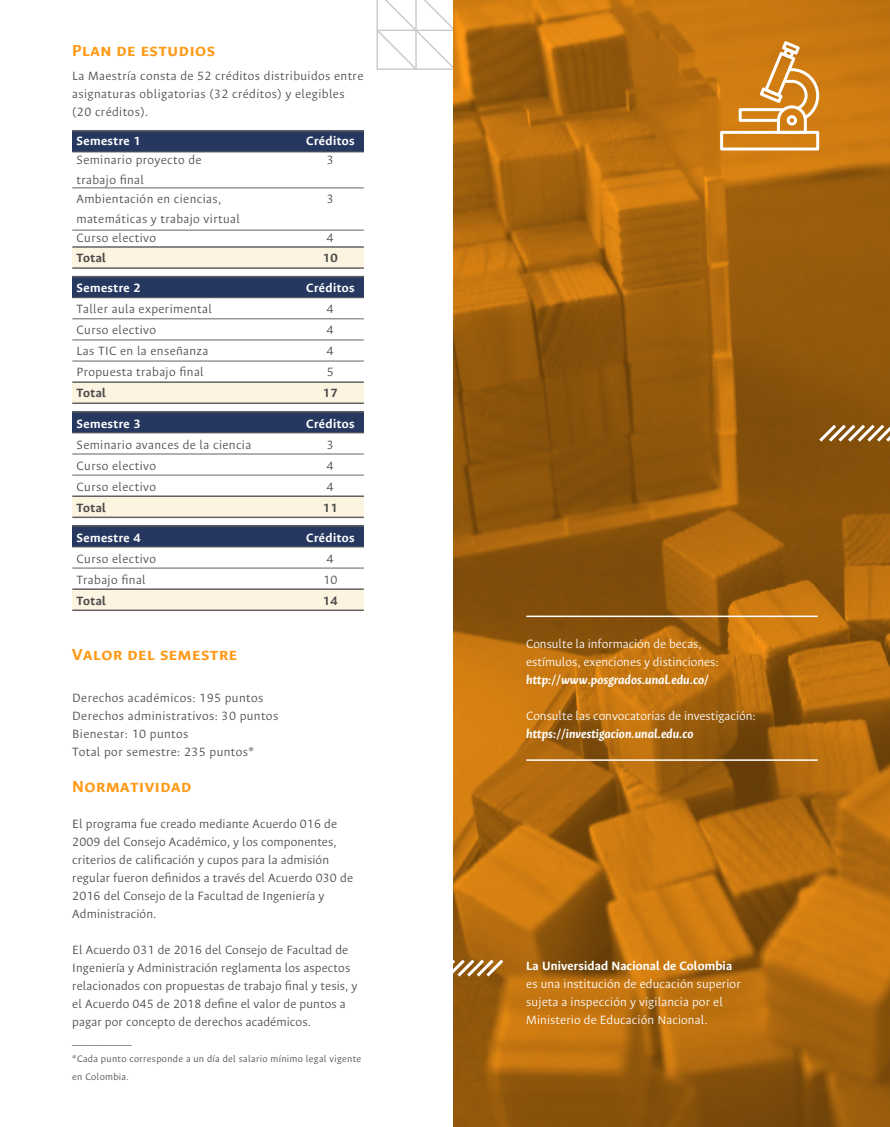
<style>
.page{position:relative;width:890px;height:1127px;background:#fff}
.page>*{position:absolute;margin:0;border:0;box-sizing:border-box;transform-origin:0 0}
.t1{font:700 18px "Ancizar Sans";letter-spacing:.03em;color:#ff9916}
.t2{font:300 13.5px/21px "Ancizar Sans";letter-spacing:.03em;color:#4c4b4a}
.t3{font:300 13.5px/18px "Ancizar Sans";letter-spacing:.01em;color:#4c4b4a}
.t4{font:300 13.5px/18px "Ancizar Sans";color:#fff}
.t5{font:700 13.5px "Ancizar Sans";letter-spacing:.03em;color:#fff}
.t6{font:italic 700 13.5px "Ancizar Sans";color:#fff}
.t7{font:700 13.5px "Ancizar Sans";letter-spacing:.01em;color:#fff}
.t8{font:700 13.5px "Ancizar Sans";letter-spacing:.03em;color:#4c4b4a}
.t9{font:300 10.5px/18px "Ancizar Sans";letter-spacing:.03em;color:#4c4b4a}
</style>
<div class="page">
<div style="left:72px;top:247px;width:292px;height:21px;background:#fcf3e1"></div>
<div style="left:72px;top:382px;width:292px;height:21px;background:#fcf3e1"></div>
<div style="left:72px;top:496px;width:292px;height:21px;background:#fcf3e1"></div>
<div style="left:72px;top:589px;width:292px;height:21px;background:#fcf3e1"></div>
<svg style="left:376px;top:0;width:78px;height:71px"></svg>
<div style="left:72px;top:131px;width:292px;height:21px;background:#263860"></div>
<hr style="left:72px;top:130px;width:292px;height:2px;background:#626361">
<hr style="left:72px;top:152px;width:292px;height:1px;background:#626361">
<hr style="left:72px;top:187px;width:292px;height:1px;background:#626361">
<hr style="left:72px;top:246px;width:292px;height:2px;background:#626361">
<hr style="left:72px;top:230px;width:292px;height:1px;background:#626361">
<hr style="left:72px;top:267px;width:292px;height:2px;background:#626361">
<div style="left:72px;top:277px;width:292px;height:21px;background:#263860"></div>
<hr style="left:72px;top:276px;width:292px;height:1px;background:#626361">
<hr style="left:72px;top:297px;width:292px;height:1px;background:#626361">
<hr style="left:72px;top:339px;width:292px;height:1px;background:#626361">
<hr style="left:72px;top:402px;width:292px;height:2px;background:#626361">
<hr style="left:72px;top:381px;width:292px;height:2px;background:#626361">
<hr style="left:72px;top:361px;width:292px;height:1px;background:#626361">
<hr style="left:72px;top:318px;width:292px;height:1px;background:#626361">
<div style="left:72px;top:412px;width:292px;height:21px;background:#263860"></div>
<hr style="left:72px;top:411px;width:292px;height:1px;background:#626361">
<hr style="left:72px;top:432px;width:292px;height:1px;background:#626361">
<hr style="left:72px;top:475px;width:292px;height:1px;background:#626361">
<hr style="left:72px;top:516px;width:292px;height:2px;background:#626361">
<hr style="left:72px;top:495px;width:292px;height:2px;background:#626361">
<hr style="left:72px;top:454px;width:292px;height:1px;background:#626361">
<div style="left:72px;top:526px;width:292px;height:21px;background:#263860"></div>
<hr style="left:72px;top:525px;width:292px;height:1px;background:#626361">
<hr style="left:72px;top:546px;width:292px;height:1px;background:#626361">
<hr style="left:72px;top:588px;width:292px;height:2px;background:#626361">
<hr style="left:72px;top:609px;width:292px;height:2px;background:#626361">
<hr style="left:72px;top:568px;width:292px;height:1px;background:#626361">
<img style="left:454px;top:0;width:436px;height:1127px">
<svg style="left:454px;top:956px;width:52px;height:24px"></svg>
<svg style="left:816px;top:421px;width:74px;height:24px"></svg>
<hr style="left:526px;top:759px;width:292px;height:2px;background:#fff">
<hr style="left:526px;top:615px;width:292px;height:2px;background:#fff">
<div style="left:720px;top:131px;width:99px;height:19px;border:3px solid #fff"></div>
<svg style="left:737px;top:39px;width:84px;height:96px"></svg>
<h1 class="t1" style="left:72px;top:40px;width:144px">PLAN DE ESTUDIOS</h1>
<p class="t2" style="left:72px;top:67px;width:293px;line-height:18px">La Maestría consta de 52 créditos distribuidos entre asignaturas obligatorias (32 créditos) y elegibles (20 créditos).</p>
<p class="t5" style="left:77px;top:133px;width:66px">Semestre 1</p>
<p class="t2" style="left:77px;top:150px;width:165px;line-height:19.5px">Seminario proyecto de trabajo final<br>Ambientación en ciencias, matemáticas y trabajo virtual<br>Curso electivo</p>
<p class="t8" style="left:77px;top:250px;width:31px">Total</p>
<p class="t5" style="left:306px;top:281px;width:50px">Créditos</p>
<p class="t2" style="left:327px;top:299px;width:8px;text-align:justify">4<br>4<br>4<br>5</p>
<p class="t8" style="left:323px;top:386px;width:16px">17</p>
<p class="t5" style="left:306px;top:133px;width:50px">Créditos</p>
<p class="t2" style="left:327px;top:149px;width:8px">3</p>
<p class="t2" style="left:327px;top:188px;width:8px">3</p>
<p class="t2" style="left:327px;top:227px;width:8px">4</p>
<p class="t8" style="left:323px;top:250px;width:16px">10</p>
<p class="t5" style="left:77px;top:281px;width:66px">Semestre 2</p>
<p class="t2" style="left:77px;top:299px;width:137px">Taller aula experimental<br>Curso electivo<br>Las TIC en la enseñanza<br>Propuesta trabajo final</p>
<p class="t8" style="left:77px;top:386px;width:31px">Total</p>
<p class="t5" style="left:77px;top:416px;width:66px">Semestre 3</p>
<p class="t2" style="left:77px;top:434px;width:176px">Seminario avances de la ciencia<br>Curso electivo<br>Curso electivo</p>
<p class="t8" style="left:77px;top:500px;width:31px">Total</p>
<p class="t5" style="left:77px;top:530px;width:66px">Semestre 4</p>
<p class="t2" style="left:77px;top:548px;width:81px">Curso electivo<br>Trabajo final</p>
<p class="t8" style="left:77px;top:593px;width:31px">Total</p>
<p class="t5" style="left:306px;top:416px;width:50px">Créditos</p>
<p class="t2" style="left:327px;top:434px;width:8px;text-align:justify">3<br>4<br>4</p>
<p class="t8" style="left:323px;top:500px;width:16px">11</p>
<p class="t5" style="left:306px;top:530px;width:50px">Créditos</p>
<p class="t2" style="left:323px;top:548px;width:16px">4<br>10</p>
<p class="t8" style="left:323px;top:593px;width:16px">14</p>
<h1 class="t1" style="left:72px;top:644px;width:167px">VALOR DEL SEMESTRE</h1>
<p class="t2" style="left:72px;top:689px;width:208px;line-height:18px">Derechos académicos: 195 puntos<br>Derechos administrativos: 30 puntos<br>Bienestar: 10 puntos<br>Total por semestre: 235 puntos*</p>
<h1 class="t1" style="left:72px;top:776px;width:121px">NORMATIVIDAD</h1>
<p class="t3" style="left:72px;top:815px;width:282px">El programa fue creado mediante Acuerdo 016 de 2009 del Consejo Académico, y los componentes, criterios de calificación y cupos para la admisión regular fueron definidos a través del Acuerdo 030 de 2016 del Consejo de la Facultad de Ingeniería y Administración.</p>
<p class="t3" style="left:72px;top:941px;width:287px">El Acuerdo 031 de 2016 del Consejo de Facultad de Ingeniería y Administración reglamenta los aspectos relacionados con propuestas de trabajo final y tesis, y el Acuerdo 045 de 2018 define el valor de puntos a pagar por concepto de derechos académicos. __________</p>
<p class="t9" style="left:72px;top:1050px;width:290px">*Cada punto corresponde a un día del salario mínimo legal vigente en Colombia.</p>
<p class="t4" style="left:526px;top:635px;width:194px">Consulte la información de becas, estímulos, exenciones y distinciones:</p>
<p class="t6" style="left:526px;top:672px;width:184px">http://www.posgrados.unal.edu.co/</p>
<p class="t4" style="left:526px;top:707px;width:231px">Consulte las convocatorias de investigación:</p>
<p class="t6" style="left:526px;top:726px;width:169px">https://investigacion.unal.edu.co</p>
<p class="t7" style="left:526px;top:959px;width:207px">La Universidad Nacional de Colombia</p>
<p class="t4" style="left:526px;top:975px;width:216px">es una institución de educación superior sujeta a inspección y vigilancia por el<br>Ministerio de Educación Nacional.</p>
</div>
